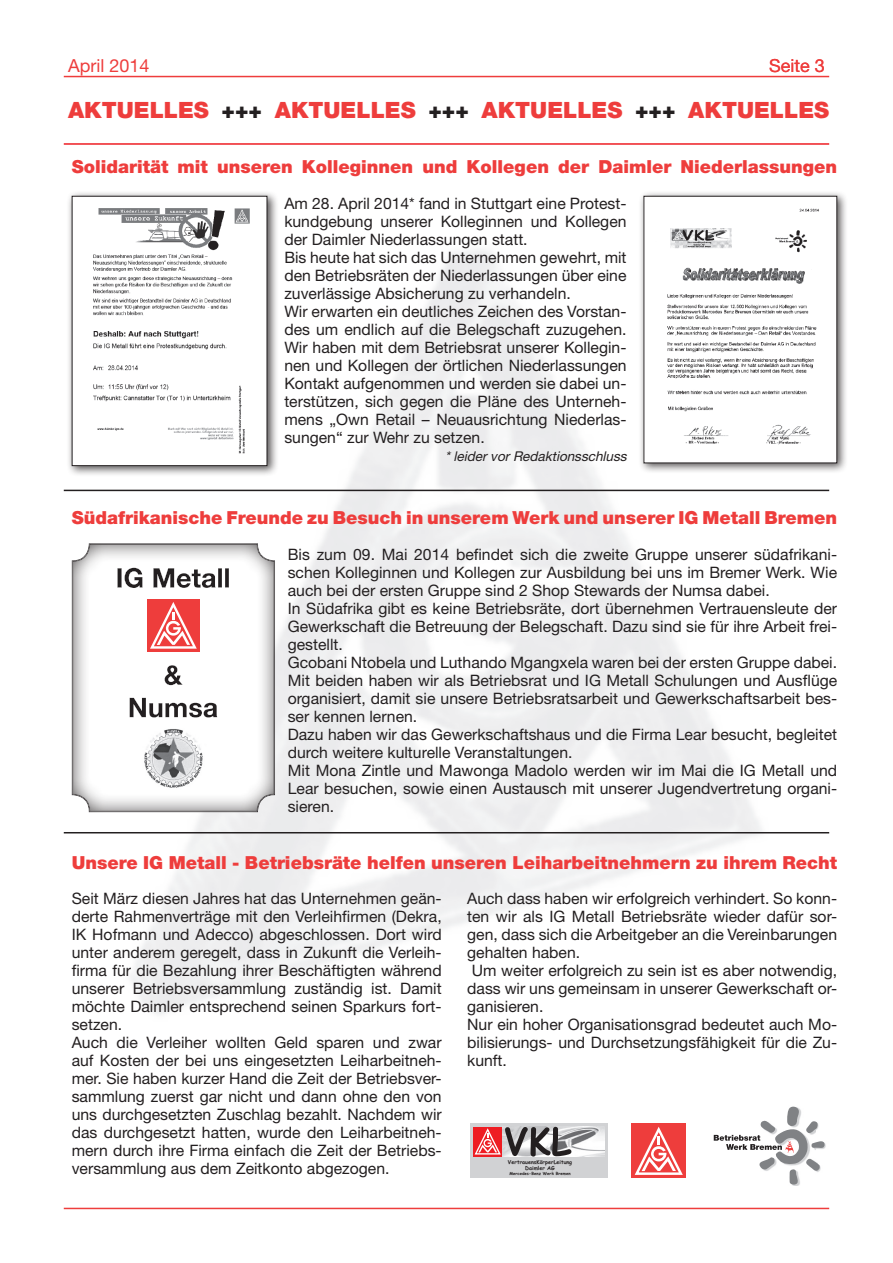
<style>
.page{position:relative;width:893px;height:1263px;background:#fff}
.page>*{position:absolute;margin:0;border:0;box-sizing:border-box;transform-origin:0 0}
.t1{font:900 22.5px "Helvetica Neue";color:#ee3d3c}
.t2{font:900 18px "Helvetica Neue";color:#ee3d3c}
.t3{font:18px "Helvetica Neue";color:#ee3d3c}
.t4{font:15.75px/18px "Helvetica Neue";color:#231f20}
.t5{font:italic 13.5px "Helvetica Neue";color:#231f20}
.t6{font:700 5.4px/6.4px "Comic Sans MS";color:#231f20;text-align:center}
.t7{font:700 4.2px "Comic Sans MS";color:#231f20}
.s1{color:#231f20}
</style>
<div class="page">
<hr style="left:64px;top:76px;width:765px;height:1px;background:#ee3d3c">
<hr style="left:64px;top:1208px;width:765px;height:1px;background:#ee3d3c">
<hr style="left:64px;top:490px;width:765px;height:1px;background:#231f20">
<hr style="left:64px;top:832px;width:765px;height:1px;background:#231f20">
<hr style="left:64px;top:143px;width:765px;height:2px;background:#ee1d23">
<div style="left:631px;top:1124px;width:55px;height:54px;background:#ee3d3c"></div>
<svg style="left:634px;top:1127px;width:49px;height:48px"></svg>
<svg style="left:714px;top:1107px;width:111px;height:77px"></svg>
<div style="left:638px;top:191px;width:210px;height:283px;background:#231f20;opacity:.75"></div>
<img style="left:645px;top:198px;width:190px;height:263px">
<div style="left:67px;top:191px;width:212px;height:286px;background:#231f20;opacity:.75"></div>
<img style="left:74px;top:198px;width:191px;height:266px">
<div style="left:72px;top:196px;width:195px;height:270px;border:1px solid #231f20"></div>
<div style="left:70px;top:541px;width:205px;height:272px;background:#231f20;opacity:.87"></div>
<img style="left:141px;top:728px;width:65px;height:64px">
<div style="left:147px;top:599px;width:53px;height:53px;background:#ee3d3c"></div>
<svg style="left:150px;top:602px;width:47px;height:47px"></svg>
<div style="left:470px;top:1124px;width:138px;height:54px;background:#d1d2d4"></div>
<svg style="left:473px;top:1127px;width:1px;height:29px"></svg>
<img style="left:520px;top:1126px;width:85px;height:30px">
<svg style="left:474px;top:1127px;width:97px;height:29px"></svg>
<p class="t3" style="left:68px;top:55px;width:83px">April 2014</p>
<p class="t3" style="left:769px;top:55px;width:57px">Seite 3</p>
<h1 class="t1" style="left:68px;top:97px;width:763px">AKTUELLES <span class="s1">+++</span> AKTUELLES <span class="s1">+++</span> AKTUELLES <span class="s1">+++</span> AKTUELLES</h1>
<p class="t2" style="left:72px;top:156px;width:767px">Solidarität mit unseren Kolleginnen und Kollegen der Daimler Niederlassungen</p>
<p class="t4" style="left:284px;top:194px;width:344px">Am 28. April 2014* fand in Stuttgart eine Protest&shy;kundgebung unserer Kolleginnen und Kollegen der Daimler Niederlassungen statt.<br>Bis heute hat sich das Unternehmen gewehrt, mit den Betriebsräten der Niederlassungen über eine zuverlässige Absicherung zu verhandeln.<br>Wir erwarten ein deutliches Zeichen des Vorstan&shy;des um endlich auf die Belegschaft zuzugehen.<br>Wir haben mit dem Betriebsrat unserer Kollegin&shy;nen und Kollegen der örtlichen Niederlassungen Kontakt aufgenommen und werden sie dabei un&shy;terstützen, sich gegen die Pläne des Unterneh&shy;mens „Own Retail – Neuausrichtung Niederlas&shy;sungen“ zur Wehr zu setzen.</p>
<p class="t5" style="left:445px;top:448px;width:186px">*leidervorRedaktionsschluss</p>
<p class="t2" style="left:72px;top:507px;width:767px">Südafrikanische Freunde zu Besuch in unserem Werk und unserer IG Metall Bremen</p>
<p class="t4" style="left:288px;top:545px;width:551px">Bis zum 09. Mai 2014 befindet sich die zweite Gruppe unserer südafrikani&shy;schen Kolleginnen und Kollegen zur Ausbildung bei uns im Bremer Werk. Wie auch bei der ersten Gruppe sind 2 Shop Stewards der Numsa dabei.<br>In Südafrika gibt es keine Betriebsräte, dort übernehmen Vertrauensleute der Gewerkschaft die Betreuung der Belegschaft. Dazu sind sie für ihre Arbeit frei&shy;gestellt.<br>Gcobani Ntobela und Luthando Mgangxela waren bei der ersten Gruppe dabei.<br>Mit beiden haben wir als Betriebsrat und IG Metall Schulungen und Ausflüge organisiert, damit sie unsere Betriebsratsarbeit und Gewerkschaftsarbeit bes&shy;ser kennen lernen.<br>Dazu haben wir das Gewerkschaftshaus und die Firma Lear besucht, begleitet durch weitere kulturelle Veranstaltungen.<br>Mit Mona Zintle und Mawonga Madolo werden wir im Mai die IG Metall und Lear besuchen, sowie einen Austausch mit unserer Jugendvertretung organi&shy;sieren.</p>
<p class="t2" style="left:72px;top:852px;width:767px">Unsere IG Metall - Betriebsräte helfen unseren Leiharbeitnehmern zu ihrem Recht</p>
<p class="t4" style="left:72px;top:889px;width:371px">Seit März diesen Jahres hat das Unternehmen geän&shy;derte Rahmenverträge mit den Verleihfirmen (Dekra, IK Hofmann und Adecco) abgeschlossen. Dort wird unter anderem geregelt, dass in Zukunft die Verleih&shy;firma für die Bezahlung ihrer Beschäftigten während unserer Betriebsversammlung zuständig ist. Damit möchte Daimler entsprechend seinen Sparkurs fort&shy;setzen.<br>Auch die Verleiher wollten Geld sparen und zwar auf Kosten der bei uns eingesetzten Leiharbeitneh&shy;mer. Sie haben kurzer Hand die Zeit der Betriebsver&shy;sammlung zuerst gar nicht und dann ohne den von uns durchgesetzten Zuschlag bezahlt. Nachdem wir das durchgesetzt hatten, wurde den Leiharbeitneh&shy;mern durch ihre Firma einfach die Zeit der Betriebs&shy;versammlung aus dem Zeitkonto abgezogen.</p>
<p class="t4" style="left:467px;top:889px;width:371px">Auch dass haben wir erfolgreich verhindert. So konn&shy;ten wir als IG Metall Betriebsräte wieder dafür sor&shy;gen, dass sich die Arbeitgeber an die Vereinbarungen gehalten haben.<br>Um weiter erfolgreich zu sein ist es aber notwendig, dass wir uns gemeinsam in unserer Gewerkschaft or&shy;ganisieren.<br>Nur ein hoher Organisationsgrad bedeutet auch Mo&shy;bilisierungs- und Durchsetzungsfähigkeit für die Zu&shy;kunft.</p>
<p class="t6" style="left:508px;top:1158px;width:66px">VertrauensKörperLeitung<br>Daimler AG</p>
<p class="t7" style="left:509px;top:1170px;width:63px">Mercedes-Benz Werk Bremen</p>
</div>
